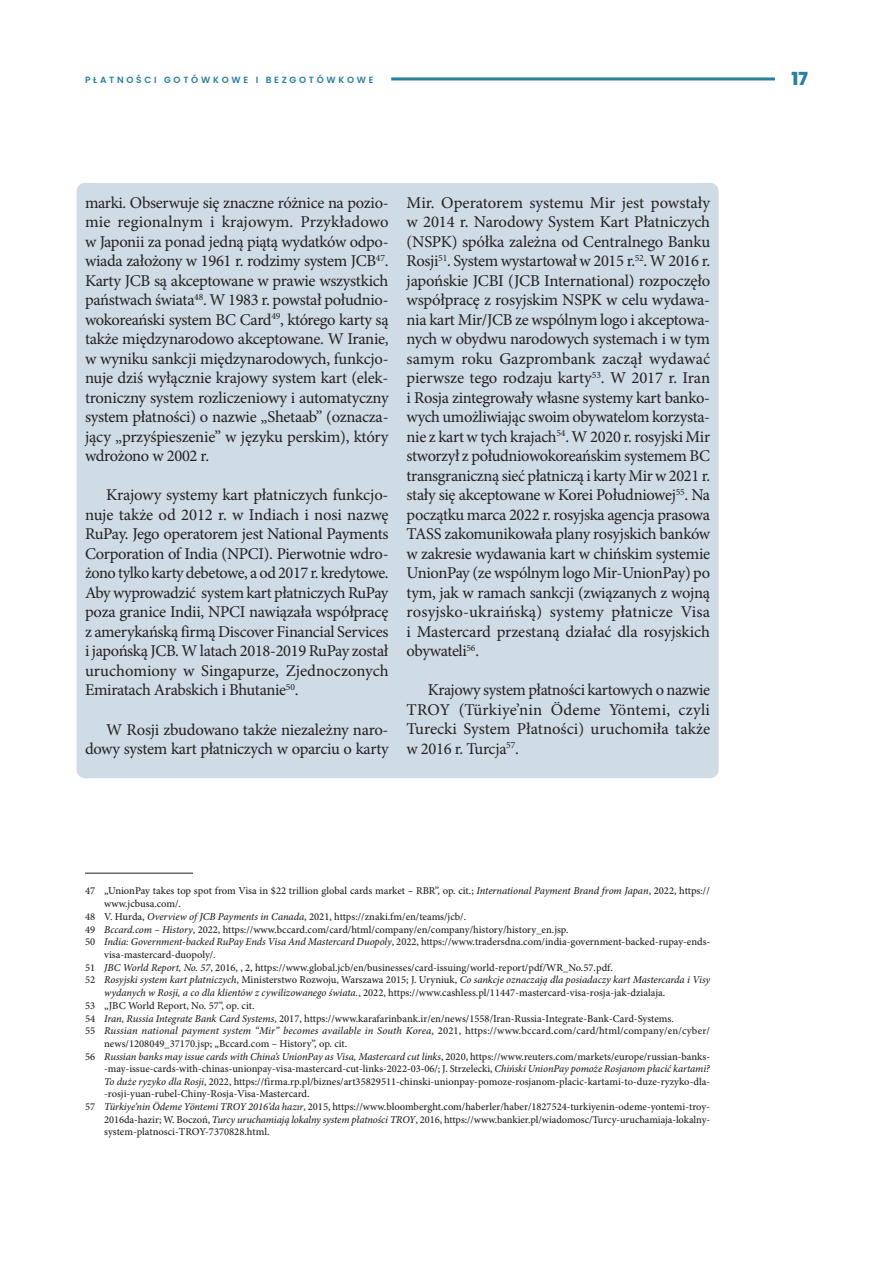
<style>
.page{position:relative;width:893px;height:1263px;background:#fff}
.page>*{position:absolute;margin:0;border:0;box-sizing:border-box;transform-origin:0 0}
.t1{font:800 18px "Poppins";color:#287f9e}
.t2{font:16.5px/19.5px "Minion Pro";letter-spacing:-.015em;color:#231f20;text-align:justify}
.t3{font:500 10.5px "Minion Pro";color:#231f20}
.t4{font:italic 500 10.5px "Minion Pro";letter-spacing:-.005em;color:#231f20}
.t5{font:600 9px "Poppins";letter-spacing:.3em;color:#287f9e}
.s1{font-style:italic}
.s2{font-style:normal}
</style>
<div class="page">
<hr style="left:391px;top:77px;width:384px;height:3px;background:#287f9e">
<div style="left:77px;top:183px;width:642px;height:595px;background:#cfdbe5;border-radius:9px"></div>
<hr style="left:85px;top:873px;width:108px;height:1px;background:#231f20">
<p class="t5" style="left:85px;top:74px;width:290px">PŁATNOŚCI GOTÓWKOWE I BEZGOTÓWKOWE</p>
<p class="t1" style="left:791px;top:68px;width:18px">17</p>
<p class="t2" style="left:85px;top:193px;width:305px">marki. Obserwuje się znaczne różnice na pozio&shy;mie regionalnym i krajowym. Przykładowo w Japonii za ponad jedną piątą wydatków odpo&shy;wiada założony w 1961 r. rodzimy system JCB<sup>47</sup>.<br>Karty JCB są akceptowane w prawie wszystkich państwach świata<sup>48</sup>. W 1983 r. powstał południo&shy;wokoreański system BC Card<sup>49</sup>, którego karty są także międzynarodowo akceptowane. W Iranie, w wyniku sankcji międzynarodowych, funkcjo&shy;nuje dziś wyłącznie krajowy system kart (elek&shy;troniczny system rozliczeniowy i automatyczny system płatności) o nazwie „Shetaab” (oznacza&shy;jący „przyśpieszenie” w języku perskim), który wdrożono w 2002 r.</p>
<p class="t2" style="left:85px;top:485px;width:305px;text-indent:21px">Krajowy systemy kart płatniczych funkcjo&shy;nuje także od 2012 r. w Indiach i nosi nazwę RuPay. Jego operatorem jest National Payments Corporation of India (NPCI). Pierwotnie wdro&shy;żono tylko karty debetowe, a od 2017 r. kredytowe.<br>Aby wyprowadzić system kart płatniczych RuPay poza granice Indii, NPCI nawiązała współpracę z amerykańską firmą Discover Financial Services i japońską JCB. W latach 2018-2019 RuPay został uruchomiony w Singapurze, Zjednoczonych Emiratach Arabskich i Bhutanie<sup>50</sup>.</p>
<p class="t2" style="left:85px;top:720px;width:305px;text-align:right">W Rosji zbudowano także niezależny naro&shy;dowy system kart płatniczych w oparciu o karty</p>
<p class="t2" style="left:407px;top:193px;width:305px">Mir. Operatorem systemu Mir jest powstały w 2014 r. Narodowy System Kart Płatniczych (NSPK) spółka zależna od Centralnego Banku Rosji<sup>51</sup>. System wystartował w 2015 r.<sup>52</sup>. W 2016 r. japońskie JCBI (JCB International) rozpoczęło współpracę z rosyjskim NSPK w celu wydawa&shy;nia kart Mir/JCB ze wspólnym logo i akceptowa&shy;nych w obydwu narodowych systemach i w tym samym roku Gazprombank zaczął wydawać pierwsze tego rodzaju karty<sup>53</sup>. W 2017 r. Iran i Rosja zintegrowały własne systemy kart banko&shy;wych umożliwiając swoim obywatelom korzysta&shy;nie z kart w tych krajach<sup>54</sup>. W 2020 r. rosyjski Mir stworzył z południowokoreańskim systemem BC transgraniczną sieć płatniczą i karty Mir w 2021 r. stały się akceptowane w Korei Południowej<sup>55</sup>. Na początku marca 2022 r. rosyjska agencja prasowa TASS zakomunikowała plany rosyjskich banków w zakresie wydawania kart w chińskim systemie UnionPay (ze wspólnym logo Mir-UnionPay) po tym, jak w ramach sankcji (związanych z wojną rosyjsko-ukraińską) systemy płatnicze Visa i Mastercard przestaną działać dla rosyjskich obywateli<sup>56</sup>.</p>
<p class="t2" style="left:407px;top:680px;width:305px;text-indent:21px">Krajowy system płatności kartowych o nazwie TROY (Türkiye’nin Ödeme Yöntemi, czyli Turecki System Płatności) uruchomiła także w 2016 r. Turcja<sup>57</sup>.</p>
<p class="t3" style="left:85px;top:884px;width:626px">47 „UnionPay takes top spot from Visa in $22 trillion global cards market – RBR”, op. cit.; <span class="s1">International Payment Brand from Japan</span>, 2022, https://</p>
<p class="t3" style="left:104px;top:896px;width:78px">www.jcbusa.com/.</p>
<p class="t3" style="left:85px;top:909px;width:383px">48 V. Hurda, <span class="s1">Overview of JCB Payments in Canada</span>, 2021, https://znaki.fm/en/teams/jcb/.</p>
<p class="t3" style="left:85px;top:922px;width:485px">49 <span class="s1">Bccard.com – History</span>, 2022, https://www.bccard.com/card/html/company/en/company/history/history_en.jsp.</p>
<p class="t3" style="left:85px;top:935px;width:627px">50 <span class="s1">India: Government-backed RuPay Ends Visa And Mastercard Duopoly</span>, 2022, https://www.tradersdna.com/india-government-backed-rupay-ends-</p>
<p class="t3" style="left:104px;top:947px;width:113px">visa-mastercard-duopoly/.</p>
<p class="t3" style="left:85px;top:960px;width:529px">51 <span class="s1">JBC World Report, No. 57</span>, 2016, , 2, https://www.global.jcb/en/businesses/card-issuing/world-report/pdf/WR_No.57.pdf.</p>
<p class="t4" style="left:85px;top:973px;width:627px"><span class="s2">52</span> Rosyjski system kart płatniczych<span class="s2">, Ministerstwo Rozwoju, Warszawa 2015; J. Uryniuk,</span> Co sankcje oznaczają dla posiadaczy kart Mastercarda i Visy</p>
<p class="t3" style="left:104px;top:985px;width:563px"><span class="s1">wydanych w Rosji, a co dla klientów z cywilizowanego świata.</span>, 2022, https://www.cashless.pl/11447-mastercard-visa-rosja-jak-dzialaja.</p>
<p class="t3" style="left:85px;top:998px;width:171px">53 „JBC World Report, No. 57”, op. cit.</p>
<p class="t3" style="left:85px;top:1011px;width:590px">54 <span class="s1">Iran, Russia Integrate Bank Card Systems</span>, 2017, https://www.karafarinbank.ir/en/news/1558/Iran-Russia-Integrate-Bank-Card-Systems.</p>
<p class="t4" style="left:85px;top:1024px;width:626px"><span class="s2">55</span> Russian national payment system “Mir” becomes available in South Korea<span class="s2">, 2021, https://www.bccard.com/card/html/company/en/cyber/</span></p>
<p class="t3" style="left:104px;top:1036px;width:245px">news/1208049_37170.jsp; „Bccard.com – History”, op. cit.</p>
<p class="t4" style="left:85px;top:1049px;width:627px"><span class="s2">56</span> Russian banks may issue cards with China’s UnionPay as Visa, Mastercard cut links<span class="s2">, 2020, https://www.reuters.com/markets/europe/russian-banks-</span></p>
<p class="t3" style="left:104px;top:1062px;width:607px">-may-issue-cards-with-chinas-unionpay-visa-mastercard-cut-links-2022-03-06/; J. Strzelecki, <span class="s1">Chiński UnionPay pomoże Rosjanom płacić kartami?</span></p>
<p class="t3" style="left:104px;top:1074px;width:607px"><span class="s1">To duże ryzyko dla Rosji</span>, 2022, https://firma.rp.pl/biznes/art35829511-chinski-unionpay-pomoze-rosjanom-placic-kartami-to-duze-ryzyko-dla-</p>
<p class="t3" style="left:104px;top:1087px;width:207px">-rosji-yuan-rubel-Chiny-Rosja-Visa-Mastercard.</p>
<p class="t3" style="left:85px;top:1100px;width:626px">57 <span class="s1">Türkiye’nin Ödeme Yöntemi TROY 2016’da hazır</span>, 2015, https://www.bloomberght.com/haberler/haber/1827524-turkiyenin-odeme-yontemi-troy-</p>
<p class="t3" style="left:104px;top:1112px;width:607px">2016da-hazir; W. Boczoń, <span class="s1">Turcy uruchamiają lokalny system płatności TROY</span>, 2016, https://www.bankier.pl/wiadomosc/Turcy-uruchamiaja-lokalny-</p>
<p class="t3" style="left:104px;top:1125px;width:167px">system-platnosci-TROY-7370828.html.</p>
</div>
